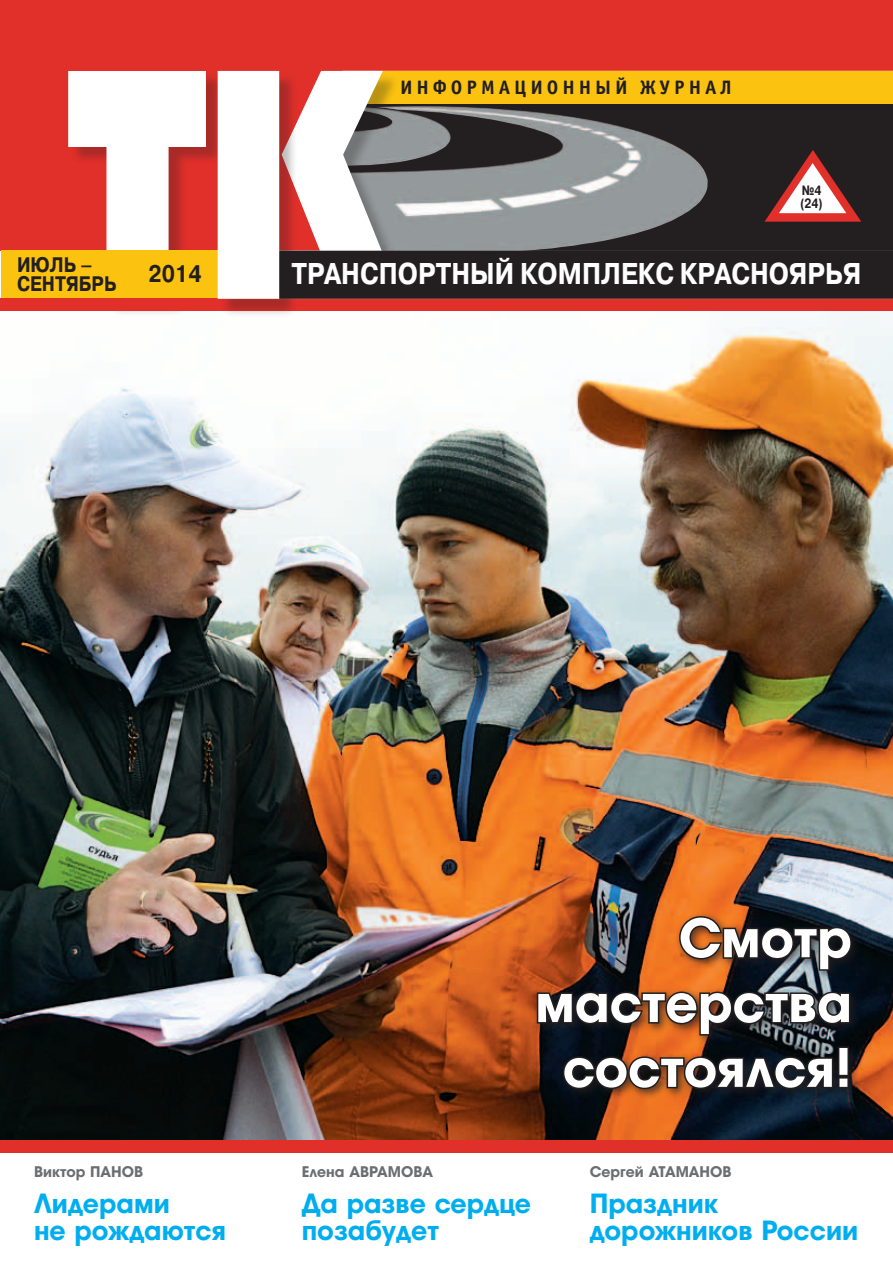
<style>
.page{position:relative;width:893px;height:1263px;background:#fff}
.page>*{position:absolute;margin:0;border:0;box-sizing:border-box;transform-origin:0 0}
.t1{font:800 54px/64.8px "zn Avante Bs";color:#fff;text-align:right}
.t2{font:700 30px "zn Pragmatica";color:#fff;scale:.85 1}
.t3{font:800 27px/27px "zn Avante Bs";color:#00aeef}
.t4{font:700 24px "zn Pragmatica";color:#231f20;scale:.85 1}
.t5{font:700 21px/19.5px "zn Pragmatica";color:#231f20;scale:.85 1}
.t6{font:700 19.5px "zn Officina Sans";letter-spacing:.2em;color:#231f20}
.t7{font:800 15px "zn Avante Bs";color:#6c6d70}
.t8{font:700 13.5px/13.5px "zn Pragmatica";color:#231f20;scale:.8 1}
</style>
<div class="page">
<img style="left:1px;top:310px;width:892px;height:830px">
<div style="left:0;top:68px;width:332px;height:182px;background:#e12f2a"></div>
<div style="left:70px;top:73px;width:154px;height:244px;background:#231f20;opacity:.3"></div>
<svg style="left:68px;top:71px;width:139px;height:179px"></svg>
<div style="left:1px;top:250px;width:262px;height:48px;background:#fbc310"></div>
<div style="left:0;top:298px;width:893px;height:12px;background:#e12f2a"></div>
<div style="left:0;top:1140px;width:893px;height:12px;background:#e12f2a"></div>
<div style="left:0;top:0;width:893px;height:71px;background:#e12f2a"></div>
<svg style="left:225px;top:70px;width:668px;height:229px;background:#766a54"></svg>
<div style="left:220px;top:73px;width:78px;height:244px;background:#231f20;opacity:.3"></div>
<div style="left:218px;top:71px;width:61px;height:228px;background:#fff"></div>
<div style="left:532px;top:912px;width:330px;height:188px;background:#231f20;opacity:.75"></div>
<svg style="left:678px;top:914px;width:175px;height:58px;background:#4a3529"></svg>
<svg style="left:535px;top:988px;width:317px;height:49px;background:#3d2d26"></svg>
<svg style="left:561px;top:1045px;width:289px;height:46px;background:#33251f"></svg>
<p class="t6" style="left:400px;top:76px;width:333px">информационнЫй журнал</p>
<p class="t5" style="left:17px;top:255px;width:90px">июль – сентя</p>
<p class="t5" style="left:79px;top:275px;width:30px">брь</p>
<p class="t8" style="left:800px;top:183px;width:30px">№4 (24)</p>
<p class="t4" style="left:148px;top:261px;width:64px">2014</p>
<p class="t2" style="left:291px;top:258px;width:672px">ТРАНСПОРТНЫЙ КОМПЛЕКС КРАСНОЯРЬЯ</p>
<h1 class="t1" style="left:535px;top:906px;width:318px">Смотр мастерства состоялся!</h1>
<p class="t7" style="left:34px;top:1163px;width:111px">Виктор ПАНОВ</p>
<p class="t3" style="left:34px;top:1190px;width:193px">Лидерами<br>не рождаются</p>
<p class="t7" style="left:302px;top:1163px;width:133px">Елена АВРАМОВА</p>
<p class="t3" style="left:302px;top:1190px;width:231px">Да разве сердце позабудет</p>
<p class="t7" style="left:590px;top:1163px;width:143px">Сергей АТАМАНОВ</p>
<p class="t3" style="left:590px;top:1190px;width:270px">Праздник дорожников России</p>
</div>
